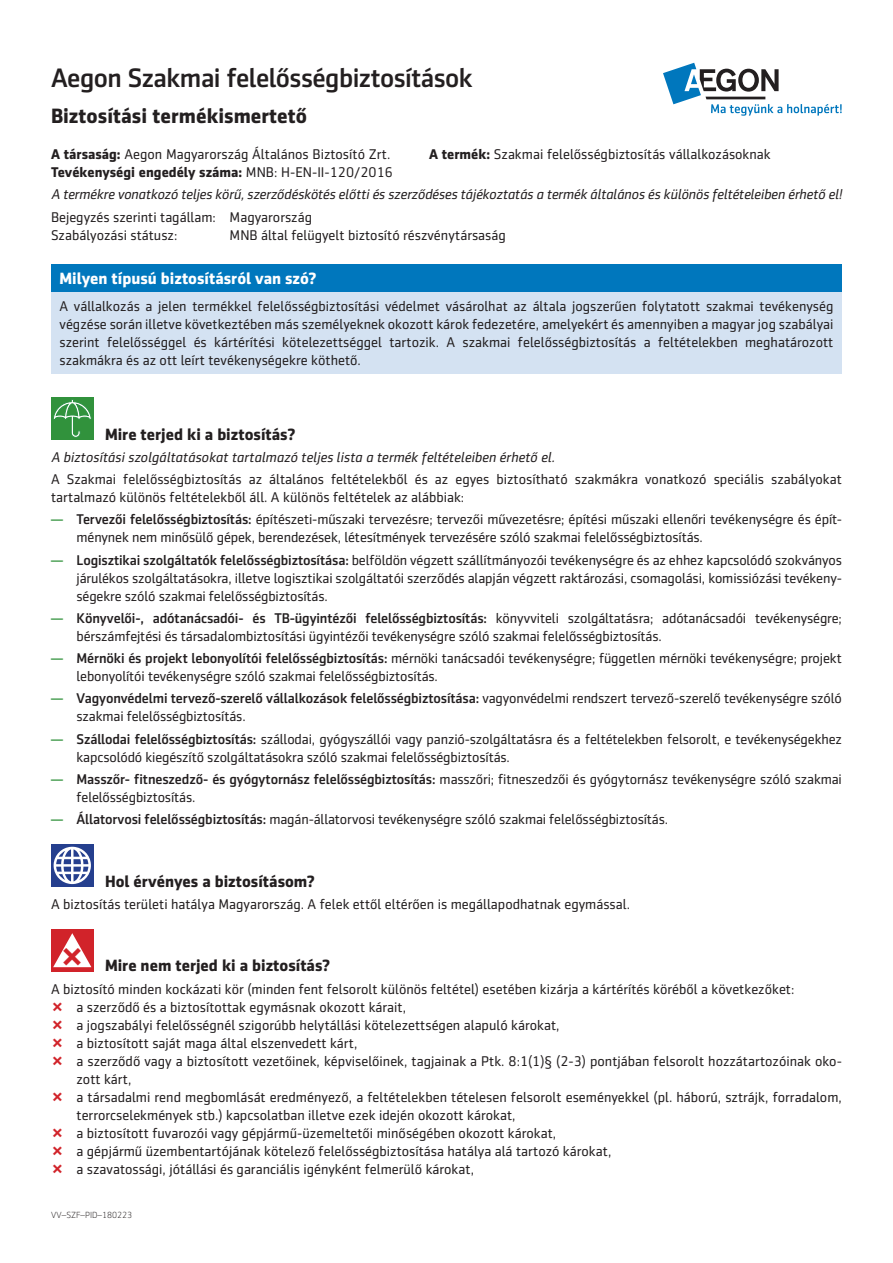
<style>
.page{position:relative;width:893px;height:1263px;background:#fff}
.page>*{position:absolute;margin:0;border:0;box-sizing:border-box;transform-origin:0 0}
.t1{font:500 27px "Sentico Sans DT";letter-spacing:-.02em;color:#231f20}
.t2{font:700 21px "Sentico Sans DT";color:#231f20}
.t3{font:700 16.5px "Sentico Sans DT";color:#231f20}
.t4{font:700 16.5px "Sentico Sans DT";color:#fff}
.t5{font:14.25px/18px "Sentico Sans DT";color:#231f20}
.t6{font:italic 14.25px/22.2px "Sentico Sans DT";letter-spacing:-.01em;color:#231f20}
.t7{font:300 9px "Sentico Sans DT";color:#231f20}
.s1{font-weight:700}
.s2{font-weight:700;font-style:normal}
.s3{font-style:normal}
.s4{font-weight:500;color:#31923c}
.s5{font-weight:500}
</style>
<div class="page">
<svg style="left:663px;top:63px;width:179px;height:53px"></svg>
<div style="left:51px;top:264px;width:791px;height:28px;background:#0077bd"></div>
<div style="left:51px;top:292px;width:791px;height:82px;background:#d4e2f2"></div>
<div style="left:51px;top:397px;width:43px;height:43px;background:#31923c"></div>
<svg style="left:53px;top:399px;width:38px;height:38px"></svg>
<div style="left:51px;top:844px;width:43px;height:43px;background:#253f8e"></div>
<svg style="left:54px;top:847px;width:37px;height:37px"></svg>
<div style="left:51px;top:929px;width:43px;height:42px;background:#d1232a"></div>
<svg style="left:53px;top:933px;width:38px;height:34px"></svg>
<h1 class="t1" style="left:51px;top:68px;width:423px">Aegon Szakmai felelősségbiztosítások</h1>
<h2 class="t2" style="left:51px;top:108px;width:257px">Biztosítási termékismertető</h2>
<p class="t5" style="left:51px;top:147px;width:341px"><span class="s1">A társaság:</span> Aegon Magyarország Általános Biztosító Zrt.</p>
<p class="t5" style="left:429px;top:147px;width:343px"><span class="s1">A termék:</span> Szakmai felelősségbiztosítás vállalkozásoknak</p>
<p class="t6" style="left:51px;top:162px;width:792px"><span class="s2">Tevékenységi engedély száma:</span> <span class="s3">MNB: H-EN-II-120/2016<br></span>A termékre vonatkozó teljes körű, szerződéskötés előtti és szerződéses tájékoztatás a termék általános és különös feltételeiben érhető el!</p>
<p class="t5" style="left:51px;top:209px;width:263px">Bejegyzés szerinti tagállam: Magyarország<br>Szabályozási státusz:</p>
<p class="t5" style="left:230px;top:227px;width:278px">MNB által felügyelt biztosító részvénytársaság</p>
<p class="t4" style="left:60px;top:272px;width:258px">Milyen típusú biztosításról van szó?</p>
<p class="t5" style="left:60px;top:298px;width:775px;text-align:justify">A vállalkozás a jelen termékkel felelősségbiztosítási védelmet vásárolhat az általa jogszerűen folytatott szakmai tevékenység végzése során illetve következtében más személyeknek okozott károk fedezetére, amelyekért és amennyiben a magyar jog szabályai szerint felelősséggel és kártérítési kötelezettséggel tartozik. A szakmai felelősségbiztosítás a feltételekben meghatározott szakmákra és az ott leírt tevékenységekre köthető.</p>
<p class="t3" style="left:105px;top:428px;width:192px">Mire terjed ki a biztosítás?</p>
<p class="t6" style="left:51px;top:447px;width:505px">A biztosítási szolgáltatásokat tartalmazó teljes lista a termék feltételeiben érhető el.</p>
<p class="t5" style="left:51px;top:471px;width:792px">A Szakmai felelősségbiztosítás az általános feltételekből és az egyes biztosítható szakmákra vonatkozó speciális szabályokat tartalmazó különös feltételekből áll. A különös feltételek az alábbiak:</p>
<p class="t5" style="left:77px;top:512px;width:767px;text-indent:-26px"><span class="s4">—</span> <span class="s5">Tervezői felelősségbiztosítás:</span> építészeti-műszaki tervezésre; tervezői művezetésre; építési műszaki ellenőri tevékenységre és épít&shy;ménynek nem minősülő gépek, berendezések, létesítmények tervezésére szóló szakmai felelősségbiztosítás.</p>
<p class="t5" style="left:77px;top:552px;width:767px;text-align:justify;text-indent:-26px"><span class="s4">—</span> <span class="s5">Logisztikai szolgáltatók felelősségbiztosítása:</span> belföldön végzett szállítmányozói tevékenységre és az ehhez kapcsolódó szokványos járulékos szolgáltatásokra, illetve logisztikai szolgáltatói szerződés alapján végzett raktározási, csomagolási, komissiózási tevékeny&shy;ségekre szóló szakmai felelősségbiztosítás.</p>
<p class="t5" style="left:77px;top:610px;width:767px;text-indent:-26px"><span class="s4">—</span> <span class="s5">Könyvelői-, adótanácsadói- és TB-ügyintézői felelősségbiztosítás:</span> könyvviteli szolgáltatásra; adótanácsadói tevékenységre; bérszámfejtési és társadalombiztosítási ügyintézői tevékenységre szóló szakmai felelősségbiztosítás.</p>
<p class="t5" style="left:77px;top:650px;width:767px;text-indent:-26px"><span class="s4">—</span> <span class="s5">Mérnöki és projekt lebonyolítói felelősségbiztosítás:</span> mérnöki tanácsadói tevékenységre; független mérnöki tevékenységre; projekt lebonyolítói tevékenységre szóló szakmai felelősségbiztosítás.</p>
<p class="t5" style="left:77px;top:691px;width:767px;text-indent:-26px"><span class="s4">—</span> <span class="s5">Vagyonvédelmi tervező-szerelő vállalkozások felelősségbiztosítása:</span> vagyonvédelmi rendszert tervező-szerelő tevékenységre szóló szakmai felelősségbiztosítás.</p>
<p class="t5" style="left:77px;top:731px;width:767px;text-indent:-26px"><span class="s4">—</span> <span class="s5">Szállodai felelősségbiztosítás:</span> szállodai, gyógyszállói vagy panzió-szolgáltatásra és a feltételekben felsorolt, e tevékenységekhez kapcsolódó kiegészítő szolgáltatásokra szóló szakmai felelősségbiztosítás.</p>
<p class="t5" style="left:77px;top:771px;width:767px;text-indent:-26px"><span class="s4">—</span> <span class="s5">Masszőr- fitneszedző- és gyógytornász felelősségbiztosítás:</span> masszőri; fitneszedzői és gyógytornász tevékenységre szóló szakmai felelősségbiztosítás.</p>
<p class="t5" style="left:51px;top:811px;width:619px"><span class="s4">—</span> <span class="s5">Állatorvosi felelősségbiztosítás:</span> magán-állatorvosi tevékenységre szóló szakmai felelősségbiztosítás.</p>
<p class="t3" style="left:105px;top:875px;width:211px">Hol érvényes a biztosításom?</p>
<p class="t5" style="left:51px;top:896px;width:580px">A biztosítás területi hatálya Magyarország. A felek ettől eltérően is megállapodhatnak egymással.</p>
<p class="t3" style="left:105px;top:959px;width:227px">Mire nem terjed ki a biztosítás?</p>
<p class="t5" style="left:77px;top:981px;width:767px;text-indent:-26px">A biztosító minden kockázati kör (minden fent felsorolt különös feltétel) esetében kizárja a kártérítés köréből a következőket:<br>a szerződő és a biztosítottak egymásnak okozott kárait,<br>a jogszabályi felelősségnél szigorúbb helytállási kötelezettségen alapuló károkat,<br>a biztosított saját maga által elszenvedett kárt,<br>a szerződő vagy a biztosított vezetőinek, képviselőinek, tagjainak a Ptk. 8:1(1)§ (2-3) pontjában felsorolt hozzátartozóinak oko&shy;zott kárt,<br>a társadalmi rend megbomlását eredményező, a feltételekben tételesen felsorolt eseményekkel (pl. háború, sztrájk, forradalom, terrorcselekmények stb.) kapcsolatban illetve ezek idején okozott károkat,<br>a biztosított fuvarozói vagy gépjármű-üzemeltetői minőségében okozott károkat,<br>a gépjármű üzembentartójának kötelező felelősségbiztosítása hatálya alá tartozó károkat,<br>a szavatossági, jótállási és garanciális igényként felmerülő károkat,</p>
<p class="t7" style="left:51px;top:1212px;width:83px">VV–SZF–PID–180223</p>
</div>
